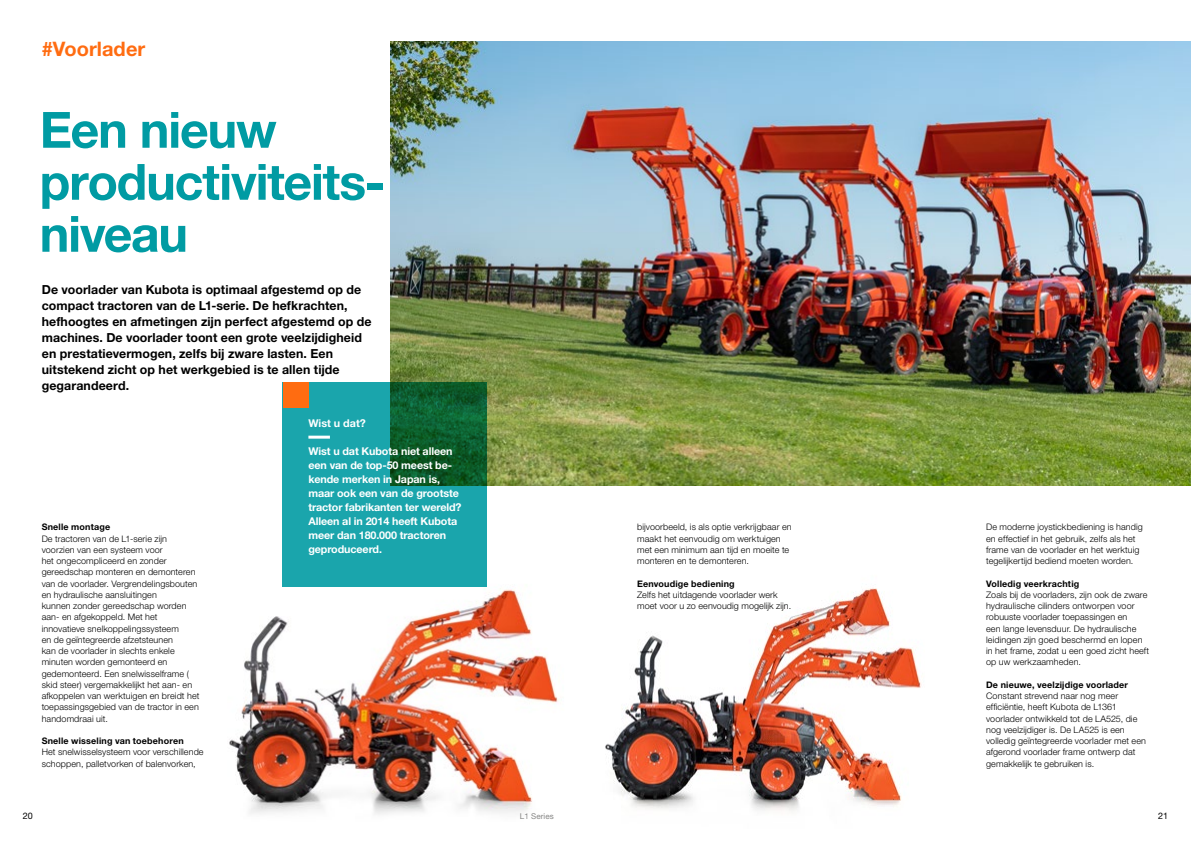
<style>
.page{position:relative;width:1191px;height:842px;background:#fff}
.page>*{position:absolute;margin:0;border:0;box-sizing:border-box;transform-origin:0 0}
.t1{font:700 50px/52px "Helvetica Neue LT Pro";letter-spacing:-.025em;color:#009ba3}
.t2{font:700 20px "Helvetica Neue LT Std";letter-spacing:.005em;color:#ff6c11}
.t3{font:700 12.5px/16px "Helvetica Neue LT Pro";letter-spacing:.005em;color:#000}
.t4{font:700 10.8px/14px "Helvetica Neue LT Std";letter-spacing:-.01em;color:#fff}
.t5{font:300 9px/11.2px "Helvetica Neue LT Pro";letter-spacing:.01em;color:#000}
.t6{font:700 9px "Helvetica Neue LT Pro";letter-spacing:.02em;color:#000}
.t7{font:9px "Helvetica Neue LT Pro";color:#000}
.t8{font:8px "Helvetica Neue LT Pro";letter-spacing:.01em;color:#878786}
</style>
<div class="page">
<img style="left:605px;top:588px;width:317px;height:223px">
<img style="left:391px;top:42px;width:800px;height:443px">
<img style="left:229px;top:552px;width:330px;height:263px">
<svg style="left:283px;top:382px;width:204px;height:204px;background:#16938c"></svg>
<hr style="left:308px;top:436px;width:22px;height:3px;background:#fff">
<div style="left:283px;top:382px;width:25px;height:26px;background:#ff6c11"></div>
<h2 class="t2" style="left:42px;top:36px;width:105px">#Voorlader</h2>
<h1 class="t1" style="left:40px;top:103px;width:347px">Een nieuw productiviteits&shy;niveau</h1>
<p class="t3" style="left:42px;top:281px;width:331px">De voorlader van Kubota is optimaal afgestemd op de compact tractoren van de L1-serie. De hefkrachten, hefhoogtes en afmetingen zijn perfect afgestemd op de machines. De voorlader toont een grote veelzijdigheid en prestatievermogen, zelfs bij zware lasten. Een uitstekend zicht op het werkgebied is te allen tijde gegarandeerd.</p>
<p class="t4" style="left:308px;top:416px;width:59px">Wist u dat?</p>
<p class="t4" style="left:308px;top:444px;width:155px">Wist u dat Kubota niet alleen een van de top-50 meest be&shy;kende merken in Japan is, maar ook een van de grootste tractor fabrikanten ter wereld?<br>Alleen al in 2014 heeft Kubota meer dan 180.000 tractoren geproduceerd.</p>
<p class="t6" style="left:42px;top:521px;width:70px">Snelle montage</p>
<p class="t5" style="left:42px;top:532px;width:159px">De tractoren van de L1-serie zijn voorzien van een systeem voor<br>het ongecompliceerd en zonder gereedschap monteren en demonteren van de voorlader. Vergrendelingsbouten en hydraulische aansluitingen<br>kunnen zonder gereedschap worden aan- en afgekoppeld. Met het innovatieve snelkoppelingssysteem<br>en de geïntegreerde afzetsteunen<br>kan de voorlader in slechts enkele minuten worden gemonteerd en gedemonteerd. Een snelwisselframe ( skid steer) vergemakkelijkt het aan- en afkoppelen van werktuigen en breidt het toepassingsgebied van de tractor in een handomdraai uit.</p>
<p class="t6" style="left:42px;top:735px;width:144px">Snelle wisseling van toebehoren</p>
<p class="t5" style="left:42px;top:746px;width:163px">Het snelwisselsysteem voor verschillende schoppen, palletvorken of balenvorken,</p>
<p class="t5" style="left:637px;top:521px;width:156px">bijvoorbeeld, is als optie verkrijgbaar en maakt het eenvoudig om werktuigen met een minimum aan tijd en moeite te monteren en te demonteren.</p>
<p class="t6" style="left:637px;top:578px;width:99px">Eenvoudige bediening</p>
<p class="t5" style="left:637px;top:589px;width:155px">Zelfs het uitdagende voorlader werk moet voor u zo eenvoudig mogelijk zijn.</p>
<p class="t5" style="left:986px;top:521px;width:158px">De moderne joystickbediening is handig en effectief in het gebruik, zelfs als het frame van de voorlader en het werktuig tegelijkertijd bediend moeten worden.</p>
<p class="t6" style="left:986px;top:578px;width:95px">Volledig veerkrachtig</p>
<p class="t5" style="left:986px;top:589px;width:165px">Zoals bij de voorladers, zijn ook de zware hydraulische cilinders ontworpen voor robuuste voorlader toepassingen en<br>een lange levensduur. De hydraulische leidingen zijn goed beschermd en lopen in het frame, zodat u een goed zicht heeft op uw werkzaamheden.</p>
<p class="t6" style="left:986px;top:679px;width:143px">De nieuwe, veelzijdige voorlader</p>
<p class="t5" style="left:986px;top:690px;width:161px">Constant strevend naar nog meer efficiëntie, heeft Kubota de L1361 voorlader ontwikkeld tot de LA525, die nog veelzijdiger is. De LA525 is een volledig geïntegreerde voorlader met een afgerond voorlader frame ontwerp dat gemakkelijk te gebruiken is.</p>
<p class="t7" style="left:23px;top:810px;width:12px">20</p>
<p class="t8" style="left:520px;top:811px;width:35px">L1 Series</p>
<p class="t7" style="left:1158px;top:810px;width:12px">21</p>
</div>
